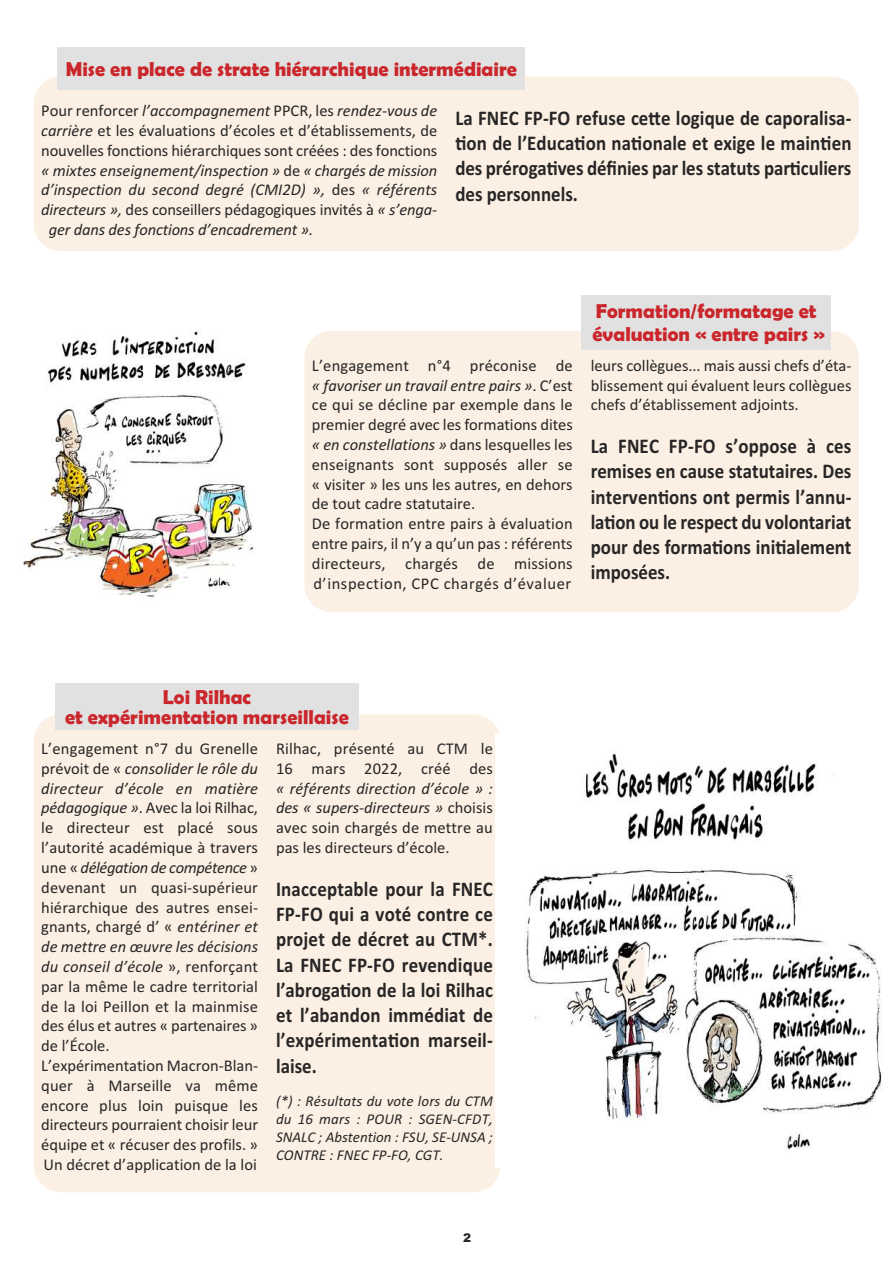
<style>
.page{position:relative;width:893px;height:1263px;background:#fff}
.page>*{position:absolute;margin:0;border:0;box-sizing:border-box;transform-origin:0 0}
.t1{font:700 21px/25.2px "Calibri";color:#272526;text-align:justify;scale:.9 1}
.t2{font:700 20.25px/22.8px "Berlin Sans FB Demi";color:#ca262b}
.t3{font:16.5px/19.8px "Calibri";color:#272526}
.t4{font:italic 16.5px "Calibri";color:#272526}
.t5{font:italic 15px/18px "Calibri";color:#272526;text-align:justify}
.t6{font:900 12px "Arial";color:#272526}
.s1{font-style:normal}
.s2{font-style:italic}
</style>
<div class="page">
<div style="left:34px;top:76px;width:825px;height:175px;background:#fbf0e3;border-radius:27px"></div>
<div style="left:34px;top:714px;width:466px;height:478px;background:#fbf0e3;border-radius:27px"></div>
<img style="left:23px;top:330px;width:230px;height:269px">
<div style="left:58px;top:48px;width:467px;height:42px;background:#e1e1e1"></div>
<div style="left:304px;top:331px;width:555px;height:281px;background:#fbf0e3;border-radius:27px"></div>
<div style="left:582px;top:295px;width:249px;height:54px;background:#e1e1e1"></div>
<img style="left:496px;top:733px;width:386px;height:434px">
<div style="left:55px;top:683px;width:304px;height:46px;background:#e1e1e1"></div>
<p class="t2" style="left:66px;top:59px;width:453px">Mise en place de strate hiérarchique intermédiaire</p>
<p class="t4" style="left:41px;top:105px;width:398px"><span class="s1">Pour renforcer</span> l’accompagnement <span class="s1">PPCR, les</span> rendez-vous de</p>
<p class="t3" style="left:41px;top:122px;width:398px"><span class="s2">carrière</span> et les évaluations d’écoles et d’établissements, de</p>
<p class="t3" style="left:41px;top:142px;width:398px">nouvelles fonctions hiérarchiques sont créées : des fonctions</p>
<p class="t4" style="left:41px;top:164px;width:398px">« mixtes enseignement/inspection » <span class="s1">de</span> « chargés de mission</p>
<p class="t4" style="left:41px;top:184px;width:398px">d’inspection du second degré (CMI2D) », <span class="s1">des</span> « référents</p>
<p class="t3" style="left:41px;top:201px;width:397px"><span class="s2">directeurs »,</span> des conseillers pédagogiques invités à <span class="s2">« s’enga-</span></p>
<p class="t4" style="left:49px;top:224px;width:266px">ger dans des fonctions d’encadrement ».</p>
<p class="t1" style="left:455px;top:107px;width:442px">La FNEC FP-FO refuse cette logique de caporalisa&shy;tion de l’Education nationale et exige le maintien des prérogatives définies par les statuts particuliers des personnels.</p>
<p class="t2" style="left:592px;top:301px;width:234px">Formation/formatage et évaluation « entre pairs »</p>
<p class="t3" style="left:312px;top:357px;width:262px">L’engagement n°4 préconise de <span class="s2">« favoriser un travail entre pairs »</span>. C’est ce qui se décline par exemple dans le premier degré avec les formations dites <span class="s2">« en constellations »</span> dans lesquelles les enseignants sont supposés aller se « visiter » les uns les autres, en dehors de tout cadre statutaire.<br>De formation entre pairs à évaluation entre pairs, il n’y a qu’un pas : référents directeurs, chargés de missions d’inspection, CPC chargés d’évaluer</p>
<p class="t3" style="left:591px;top:357px;width:262px;text-align:justify">leurs collègues... mais aussi chefs d’éta&shy;blissement qui évaluent leurs collègues chefs d’établissement adjoints.</p>
<p class="t1" style="left:591px;top:435px;width:291px">La FNEC FP-FO s’oppose à ces remises en cause statutaires. Des interventions ont permis l’annu&shy;lation ou le respect du volontariat pour des formations initialement imposées.</p>
<p class="t2" style="left:65px;top:688px;width:285px;line-height:19.8px;text-align:center">Loi Rilhac<br>et expérimentation marseillaise</p>
<p class="t3" style="left:41px;top:740px;width:218px">L’engagement n°7 du Grenelle prévoit de « <span class="s2">consolider le rôle du directeur d’école en matière pédagogique »</span>. Avec la loi Rilhac, le directeur est placé sous l’autorité académique à travers une « <span class="s2">délégation de compétence</span> » devenant un quasi-supérieur hiérarchique des autres ensei&shy;gnants, chargé d’ « <span class="s2">entériner et de mettre en œuvre les décisions du conseil d’école</span> », renforçant par la même le cadre territorial de la loi Peillon et la mainmise des élus et autres « partenaires » de l’École.<br>L’expérimentation Macron-Blan&shy;quer à Marseille va même encore plus loin puisque les directeurs pourraient choisir leur équipe et « récuser des profils. »<br>Un décret d’application de la loi</p>
<p class="t3" style="left:276px;top:740px;width:218px">Rilhac, présenté au CTM le<br>16 mars 2022, créé des</p>
<p class="t3" style="left:276px;top:780px;width:218px;text-align:justify"><span class="s2">« référents direction d’école » : des « supers-directeurs »</span> choisis avec soin chargés de mettre au pas les directeurs d’école.</p>
<p class="t1" style="left:276px;top:878px;width:243px">Inacceptable pour la FNEC FP-FO qui a voté contre ce projet de décret au CTM*.<br>La FNEC FP-FO revendique l’abrogation de la loi Rilhac et l’abandon immédiat de l’expérimentation marseil&shy;laise.</p>
<p class="t5" style="left:276px;top:1093px;width:218px">(*) : Résultats du vote lors du CTM du 16 mars : POUR : SGEN-CFDT, SNALC ; Abstention : FSU, SE-UNSA ; CONTRE : FNEC FP-FO, CGT.</p>
<p class="t6" style="left:463px;top:1230px;width:10px">2</p>
</div>
